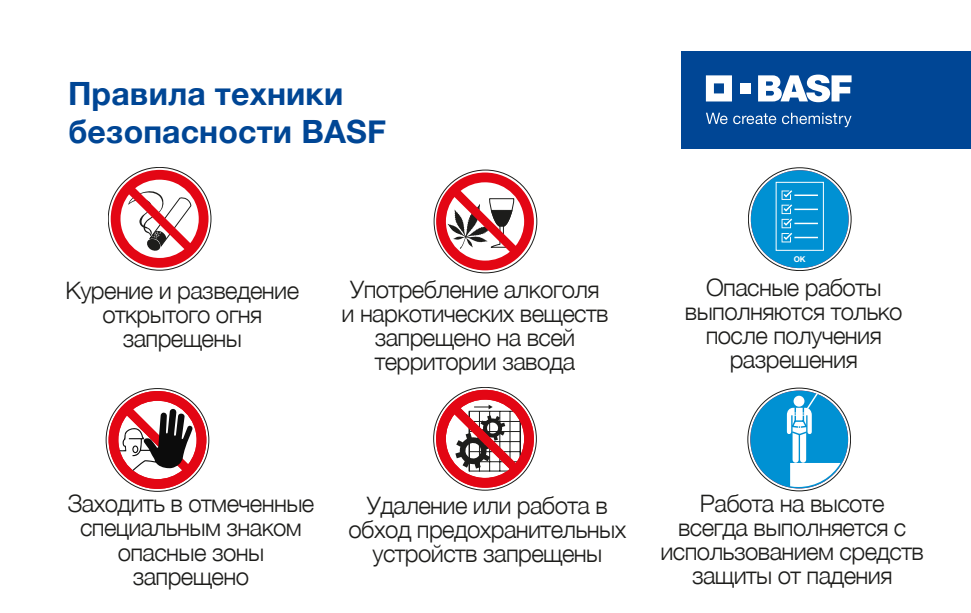
<style>
.page{position:relative;width:971px;height:613px;background:#fff}
.page>*{position:absolute;margin:0;border:0;box-sizing:border-box;transform-origin:0 0}
.t1{font:700 32px/38.4px "Helvetica Neue";letter-spacing:.005em;color:#004695}
.t2{font:300 24px/24px "Helvetica Neue";letter-spacing:-.025em;color:#1d1d1b;text-align:center}
.t3{font:700 8px "Helvetica Neue LT Pro";color:#fff}
</style>
<div class="page">
<div style="left:681px;top:51px;width:290px;height:97px;background:#004695"></div>
<svg style="left:706px;top:75px;width:26px;height:26px"></svg>
<div style="left:740px;top:83px;width:10px;height:10px;background:#fff"></div>
<svg style="left:758px;top:75px;width:93px;height:27px"></svg>
<svg style="left:706px;top:113px;width:21px;height:11px"></svg>
<svg style="left:733px;top:113px;width:43px;height:11px"></svg>
<svg style="left:782px;top:113px;width:69px;height:14px"></svg>
<svg style="left:109px;top:391px;width:97px;height:97px"></svg>
<svg style="left:748px;top:168px;width:103px;height:102px"></svg>
<div style="left:751px;top:170px;width:97px;height:98px;background:#0091d3;border-radius:50%"></div>
<div style="left:775px;top:182px;width:49px;height:69px;border:1px solid #fff"></div>
<svg style="left:781px;top:190px;width:37px;height:52px"></svg>
<svg style="left:436px;top:172px;width:98px;height:98px"></svg>
<svg style="left:436px;top:389px;width:98px;height:98px"></svg>
<svg style="left:748px;top:388px;width:102px;height:102px"></svg>
<div style="left:750px;top:390px;width:98px;height:98px;background:#0091d3;border-radius:50%"></div>
<svg style="left:787px;top:391px;width:53px;height:95px"></svg>
<svg style="left:111px;top:170px;width:97px;height:97px"></svg>
<h1 class="t1" style="left:68px;top:75px;width:319px">Правила техники безопасности BASF</h1>
<p class="t2" style="left:65px;top:277px;width:235px">Курение и разведение открытого огня запрещены</p>
<p class="t2" style="left:341px;top:275px;width:268px">Употребление алкоголя и наркотических веществ запрещено на всей территории завода</p>
<p class="t3" style="left:793px;top:254px;width:14px">OK</p>
<p class="t2" style="left:685px;top:273px;width:219px">Опасные работы выполняются только после получения разрешения</p>
<p class="t2" style="left:68px;top:490px;width:248px">Заходить в отмеченные специальным знаком опасные зоны запрещено</p>
<p class="t2" style="left:348px;top:491px;width:279px">Удаление или работа в обход предохранительных устройств запрещены</p>
<p class="t2" style="left:660px;top:489px;width:265px">Работа на высоте<br>всегда выполняется с использованием средств защиты от падения</p>
</div>
